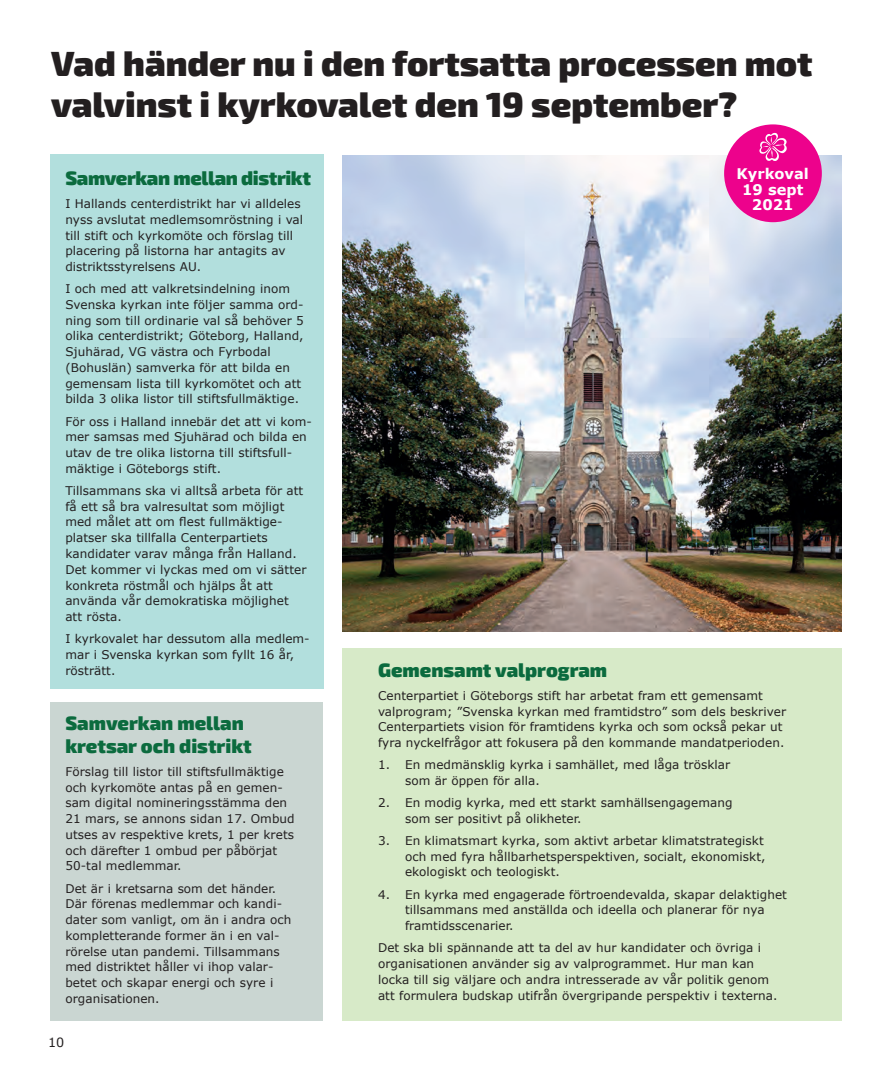
<style>
.page{position:relative;width:893px;height:1085px;background:#fff}
.page>*{position:absolute;margin:0;border:0;box-sizing:border-box;transform-origin:0 0}
.t1{font:900 35.1px/41.7px "Exo 2";color:#231f20}
.t2{font:900 19.5px/23.4px "Exo 2";color:#0b6b3e}
.t3{font:900 19.5px "Exo 2";letter-spacing:-.02em;color:#0b6b3e}
.t4{font:700 14.7px/15.6px "Verdana";color:#fff;text-align:center}
.t5{font:12.75px "Verdana";color:#231f20}
.t6{font:12px/15.8px "Verdana";letter-spacing:.005em;color:#231f20}
</style>
<div class="page">
<img style="left:342px;top:155px;width:500px;height:476px">
<div style="left:342px;top:648px;width:500px;height:372px;background:#d7eac8"></div>
<div style="left:51px;top:702px;width:272px;height:318px;background:#cad6d2"></div>
<div style="left:51px;top:155px;width:273px;height:534px;background:#b2dfdd"></div>
<div style="left:724px;top:124px;width:98px;height:98px;background:#ed028c;border-radius:50%"></div>
<svg style="left:759px;top:133px;width:28px;height:28px"></svg>
<h1 class="t1" style="left:51px;top:43px;width:763px">Vad händer nu i den fortsatta processen mot valvinst i kyrkovalet den 19 september?</h1>
<h2 class="t3" style="left:65px;top:166px;width:247px">Samverkan mellan distrikt</h2>
<p class="t6" style="left:65px;top:195px;width:239px">I Hallands centerdistrikt har vi alldeles nyss avslutat medlemsomröstning i val till stift och kyrkomöte och förslag till placering på listorna har antagits av distriktsstyrelsens AU.</p>
<p class="t6" style="left:65px;top:281px;width:240px">I och med att valkretsindelning inom Svenska kyrkan inte följer samma ord&shy;ning som till ordinarie val så behöver 5 olika centerdistrikt; Göteborg, Halland, Sjuhärad, VG västra och Fyrbodal (Bohuslän) samverka för att bilda en gemensam lista till kyrkomötet och att bilda 3 olika listor till stiftsfullmäktige.</p>
<p class="t6" style="left:65px;top:413px;width:248px">För oss i Halland innebär det att vi kom&shy;mer samsas med Sjuhärad och bilda en utav de tre olika listorna till stiftsfull&shy;mäktige i Göteborgs stift.</p>
<p class="t6" style="left:65px;top:482px;width:243px">Tillsammans ska vi alltså arbeta för att få ett så bra valresultat som möjligt med målet att om flest fullmäktige&shy;platser ska tillfalla Centerpartiets kandidater varav många från Halland.<br>Det kommer vi lyckas med om vi sätter konkreta röstmål och hjälps åt att använda vår demokratiska möjlighet att rösta.</p>
<p class="t6" style="left:65px;top:630px;width:246px">I kyrkovalet har dessutom alla medlem&shy;mar i Svenska kyrkan som fyllt 16 år, rösträtt.</p>
<h2 class="t2" style="left:65px;top:711px;width:188px">Samverkan mellan kretsar och distrikt</h2>
<p class="t6" style="left:65px;top:763px;width:231px">Förslag till listor till stiftsfullmäktige och kyrkomöte antas på en gemen&shy;sam digital nomineringsstämma den 21 mars, se annons sidan 17. Ombud utses av respektive krets, 1 per krets och därefter 1 ombud per påbörjat 50-tal medlemmar.</p>
<p class="t6" style="left:65px;top:880px;width:227px">Det är i kretsarna som det händer.<br>Där förenas medlemmar och kandi&shy;dater som vanligt, om än i andra och kompletterande former än i en val&shy;rörelse utan pandemi. Tillsammans med distriktet håller vi ihop valar&shy;betet och skapar energi och syre i organisationen.</p>
<p class="t5" style="left:48px;top:1032px;width:18px">10</p>
<p class="t4" style="left:737px;top:166px;width:74px">Kyrkoval<br>19 sept<br>2021</p>
<h2 class="t2" style="left:378px;top:658px;width:231px">Gemensamt valprogram</h2>
<p class="t6" style="left:378px;top:687px;width:410px">Centerpartiet i Göteborgs stift har arbetat fram ett gemensamt valprogram; ”Svenska kyrkan med framtidstro” som dels beskriver Centerpartiets vision för framtidens kyrka och som också pekar ut fyra nyckelfrågor att fokusera på den kommande mandatperioden.</p>
<p class="t6" style="left:405px;top:756px;width:327px;text-indent:-27px">1. En medmänsklig kyrka i samhället, med låga trösklar som är öppen för alla.</p>
<p class="t6" style="left:405px;top:794px;width:329px;text-indent:-27px">2. En modig kyrka, med ett starkt samhällsengagemang som ser positivt på olikheter.</p>
<p class="t6" style="left:405px;top:832px;width:362px;text-indent:-27px">3. En klimatsmart kyrka, som aktivt arbetar klimatstrategiskt och med fyra hållbarhetsperspektiven, socialt, ekonomiskt, ekologiskt och teologiskt.</p>
<p class="t6" style="left:405px;top:886px;width:383px;text-indent:-27px">4. En kyrka med engagerade förtroendevalda, skapar delaktighet tillsammans med anställda och ideella och planerar för nya framtidsscenarier.</p>
<p class="t6" style="left:378px;top:939px;width:401px">Det ska bli spännande att ta del av hur kandidater och övriga i organisationen använder sig av valprogrammet. Hur man kan locka till sig väljare och andra intresserade av vår politik genom att formulera budskap utifrån övergripande perspektiv i texterna.</p>
</div>
